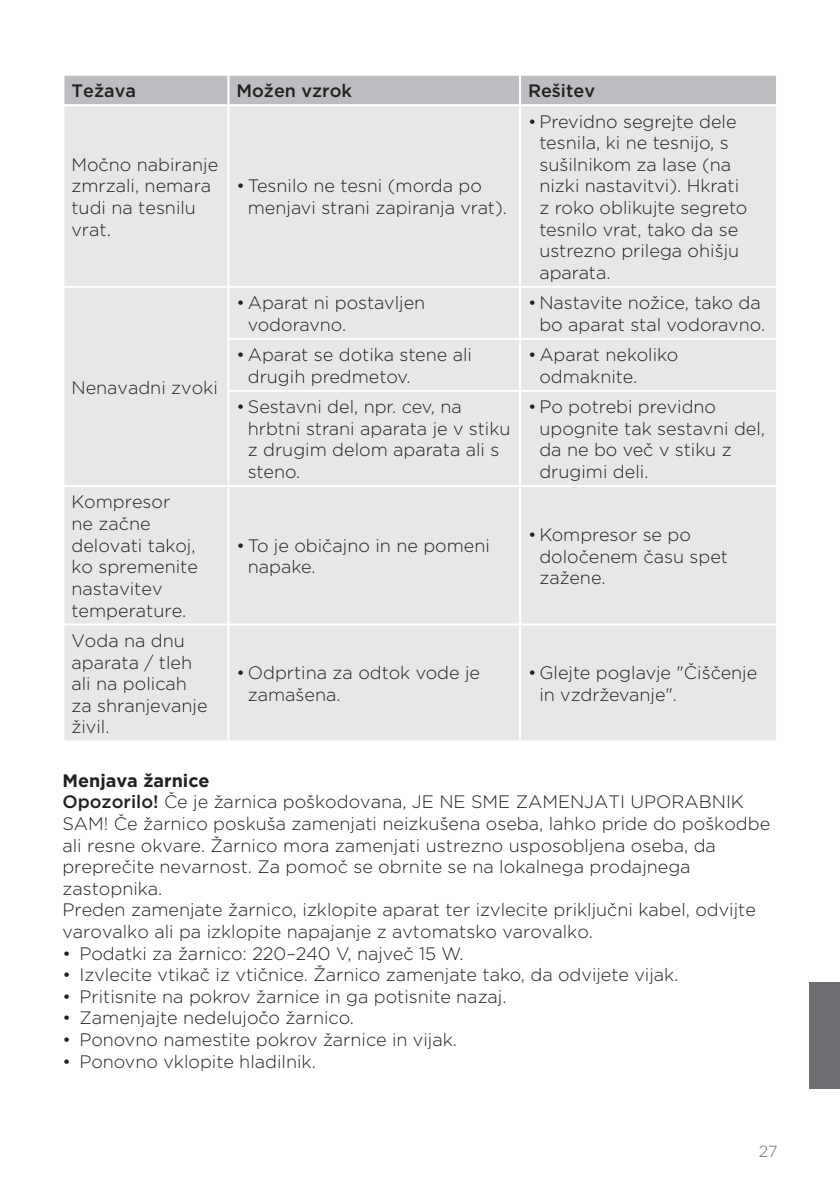
<style>
.page{position:relative;width:840px;height:1191px;background:#fff}
.page>*{position:absolute;margin:0;border:0;box-sizing:border-box;transform-origin:0 0}
.besedilo{font:300 18px/21.6px "Gotham";color:#231f20}
.seznam{font:300 18px "Gotham";color:#231f20}
.tabele_tekst{font:300 18px/21.6px "Gotham";color:#231f20}
.tabele_tekst-2{font:500 18px "Gotham";color:#231f20}
.besedilo-2{font:700 18px "Gotham";color:#231f20}
.tabela_tekst{font:500 18px "Gotham";color:#231f20}
.t1{font:300 16px "Gotham";color:#6c6d70}
.s1{font-weight:500}
</style>
<div class="page">
<div style="left:808px;top:982px;width:31px;height:106px;background:#6c6d70"></div>
<div style="left:64px;top:76px;width:711px;height:28px;background:#bcbdc0"></div>
<div style="left:64px;top:106px;width:711px;height:634px;background:#e6e7e9"></div>
<hr style="left:227px;top:76px;width:2px;height:28px;background:#fff">
<hr style="left:518px;top:76px;width:2px;height:28px;background:#fff">
<hr style="left:227px;top:106px;width:2px;height:180px;background:#fff">
<hr style="left:518px;top:106px;width:2px;height:180px;background:#fff">
<hr style="left:227px;top:288px;width:2px;height:51px;background:#fff">
<hr style="left:518px;top:288px;width:2px;height:50px;background:#fff">
<hr style="left:227px;top:339px;width:2px;height:52px;background:#fff">
<hr style="left:518px;top:340px;width:2px;height:50px;background:#fff">
<hr style="left:227px;top:391px;width:2px;height:94px;background:#fff">
<hr style="left:518px;top:392px;width:2px;height:93px;background:#fff">
<hr style="left:227px;top:487px;width:2px;height:136px;background:#fff">
<hr style="left:518px;top:487px;width:2px;height:136px;background:#fff">
<hr style="left:227px;top:625px;width:2px;height:115px;background:#fff">
<hr style="left:518px;top:625px;width:2px;height:115px;background:#fff">
<hr style="left:64px;top:286px;width:164px;height:2px;background:#fff">
<hr style="left:228px;top:286px;width:291px;height:2px;background:#fff">
<hr style="left:519px;top:286px;width:256px;height:2px;background:#fff">
<hr style="left:229px;top:338px;width:290px;height:2px;background:#fff">
<hr style="left:519px;top:338px;width:256px;height:2px;background:#fff">
<hr style="left:229px;top:390px;width:290px;height:2px;background:#fff">
<hr style="left:519px;top:390px;width:256px;height:2px;background:#fff">
<hr style="left:64px;top:485px;width:164px;height:2px;background:#fff">
<hr style="left:228px;top:485px;width:291px;height:2px;background:#fff">
<hr style="left:519px;top:485px;width:256px;height:2px;background:#fff">
<hr style="left:64px;top:623px;width:164px;height:2px;background:#fff">
<hr style="left:228px;top:623px;width:291px;height:2px;background:#fff">
<hr style="left:519px;top:623px;width:256px;height:2px;background:#fff">
<p class="tabela_tekst" style="left:71px;top:79px;width:66px">Težava</p>
<p class="tabele_tekst-2" style="left:236px;top:79px;width:117px">Možen vzrok</p>
<p class="tabele_tekst-2" style="left:527px;top:79px;width:69px">Rešitev</p>
<p class="tabele_tekst" style="left:71px;top:153px;width:148px">Močno nabiranje zmrzali, nemara tudi na tesnilu vrat.</p>
<p class="tabele_tekst" style="left:71px;top:376px;width:148px">Nenavadni zvoki</p>
<p class="tabele_tekst" style="left:71px;top:491px;width:128px">Kompresor<br>ne začne delovati takoj, ko spremenite nastavitev temperature.</p>
<p class="tabele_tekst" style="left:71px;top:629px;width:138px">Voda na dnu aparata / tleh ali na policah za shranjevanje živil.</p>
<p class="besedilo" style="left:248px;top:175px;width:260px;text-indent:-11px">• Tesnilo ne tesni (morda po menjavi strani zapiranja vrat).</p>
<p class="besedilo" style="left:539px;top:110px;width:209px;text-indent:-11px">• Previdno segrejte dele tesnila, ki ne tesnijo, s sušilnikom za lase (na nizki nastavitvi). Hkrati z roko oblikujte segreto tesnilo vrat, tako da se ustrezno prilega ohišju aparata.</p>
<p class="besedilo" style="left:248px;top:291px;width:179px;text-indent:-11px">• Aparat ni postavljen vodoravno.</p>
<p class="besedilo" style="left:527px;top:291px;width:238px;text-align:right">• Nastavite nožice, tako da bo aparat stal vodoravno.</p>
<p class="besedilo" style="left:248px;top:343px;width:226px;text-indent:-11px">• Aparat se dotika stene ali drugih predmetov.</p>
<p class="besedilo" style="left:539px;top:343px;width:140px;text-indent:-11px">• Aparat nekoliko odmaknite.</p>
<p class="besedilo" style="left:248px;top:395px;width:264px;text-indent:-11px">• Sestavni del, npr. cev, na hrbtni strani aparata je v stiku z drugim delom aparata ali s steno.</p>
<p class="besedilo" style="left:539px;top:395px;width:227px;text-indent:-11px">• Po potrebi previdno upognite tak sestavni del, da ne bo več v stiku z drugimi deli.</p>
<p class="besedilo" style="left:248px;top:534px;width:243px;text-indent:-11px">• To je običajno in ne pomeni napake.</p>
<p class="besedilo" style="left:539px;top:523px;width:190px;text-indent:-11px">• Kompresor se po določenem času spet zažene.</p>
<p class="besedilo" style="left:248px;top:661px;width:233px;text-indent:-11px">• Odprtina za odtok vode je zamašena.</p>
<p class="besedilo" style="left:539px;top:661px;width:219px;text-indent:-11px">• Glejte poglavje "Čiščenje in vzdrževanje".</p>
<p class="besedilo-2" style="left:62px;top:768px;width:149px">Menjava žarnice</p>
<p class="besedilo" style="left:62px;top:790px;width:709px"><span class="s1">Opozorilo!</span> Če je žarnica poškodovana, JE NE SME ZAMENJATI UPORABNIK SAM! Če žarnico poskuša zamenjati neizkušena oseba, lahko pride do poškodbe ali resne okvare. Žarnico mora zamenjati ustrezno usposobljena oseba, da preprečite nevarnost. Za pomoč se obrnite se na lokalnega prodajnega zastopnika.</p>
<p class="besedilo" style="left:62px;top:898px;width:694px">Preden zamenjate žarnico, izklopite aparat ter izvlecite priključni kabel, odvijte varovalko ali pa izklopite napajanje z avtomatsko varovalko.</p>
<p class="seznam" style="left:62px;top:942px;width:402px">• Podatki za žarnico: 220–240 V, največ 15 W.</p>
<p class="seznam" style="left:62px;top:963px;width:617px">• Izvlecite vtikač iz vtičnice. Žarnico zamenjate tako, da odvijete vijak.</p>
<p class="seznam" style="left:62px;top:985px;width:445px">• Pritisnite na pokrov žarnice in ga potisnite nazaj.</p>
<p class="seznam" style="left:62px;top:1006px;width:293px">• Zamenjajte nedelujočo žarnico.</p>
<p class="seznam" style="left:62px;top:1028px;width:396px">• Ponovno namestite pokrov žarnice in vijak.</p>
<p class="seznam" style="left:62px;top:1050px;width:255px">• Ponovno vklopite hladilnik.</p>
<p class="t1" style="left:758px;top:1140px;width:20px">27</p>
</div>
